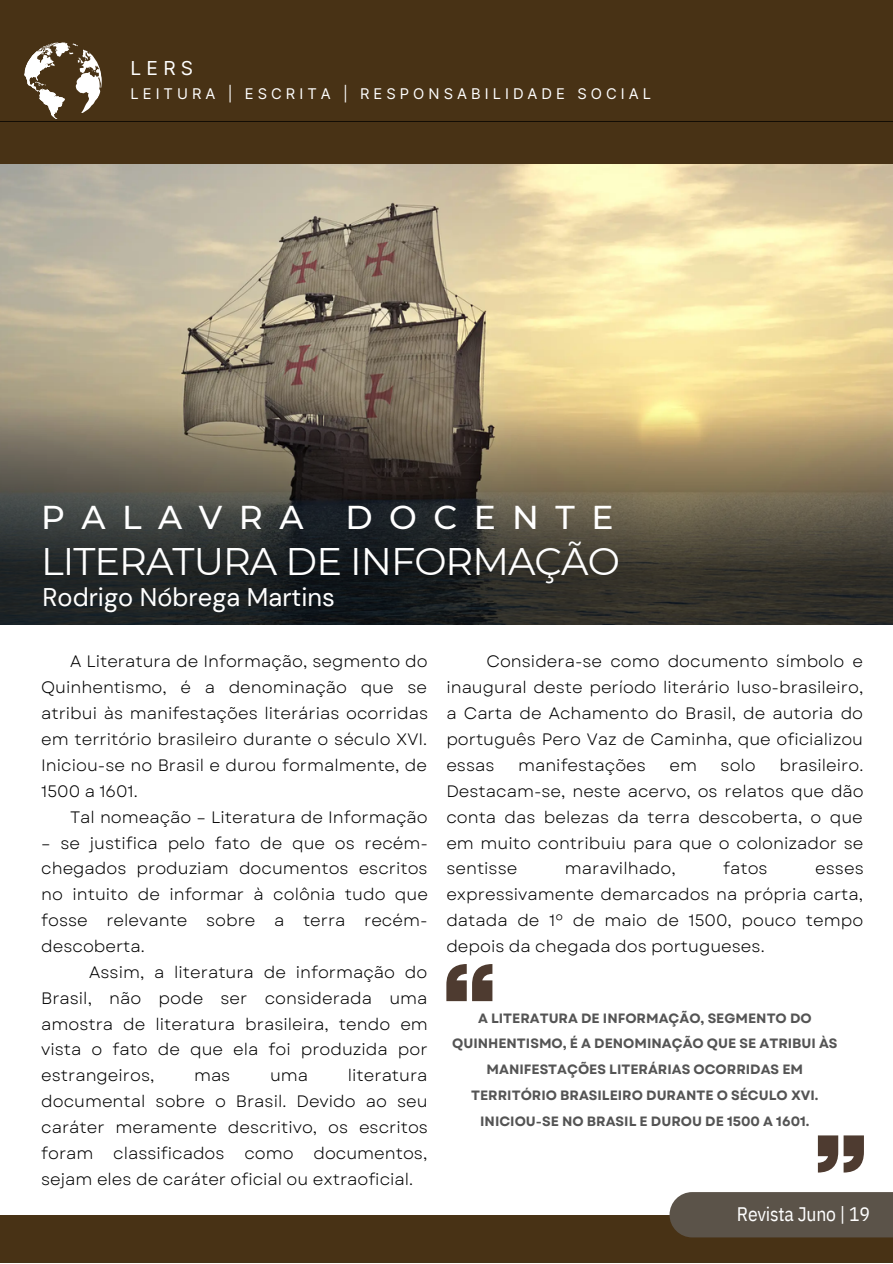
<style>
.page{position:relative;width:893px;height:1264px;background:#fff}
.page>*{position:absolute;margin:0;border:0;box-sizing:border-box;transform-origin:0 0}
.t1{font:38.4px "Montserrat";letter-spacing:-.025em;color:#fff}
.t2{font:500 33px "Montserrat";letter-spacing:.5em;color:#fff}
.t3{font:25.5px "DM Sans";color:#fff}
.t4{font:19.5px "IBM Plex Sans Cond";letter-spacing:-.01em;color:#fff}
.t5{font:19.2px "Inter";color:#fff}
.t6{font:16.5px/25.8px "Garet";color:#000;text-align:justify}
.t7{font:14.7px "Inter";letter-spacing:.275em;color:#fff}
.t8{font:700 13.5px/25.8px "Garet";color:#545454;text-align:center}
</style>
<div class="page">
<div style="left:0;top:0;width:892px;height:163px;background:#483215"></div>
<div style="left:0;top:1214px;width:892px;height:48px;background:#483215"></div>
<div style="left:669px;top:1192px;width:223px;height:45px;background:#5b5349"></div>
<svg style="left:446px;top:964px;width:46px;height:37px"></svg>
<svg style="left:817px;top:1135px;width:46px;height:37px"></svg>
<svg style="left:0;top:121px;width:892px;height:504px;background:#8c8167"></svg>
<svg style="left:24px;top:42px;width:78px;height:77px"></svg>
<p class="t5" style="left:130px;top:57px;width:64px">LERS</p>
<p class="t7" style="left:130px;top:85px;width:522px">LEITURA | ESCRITA | RESPONSABILIDADE SOCIAL</p>
<h2 class="t2" style="left:41px;top:497px;width:264px">PALAVRA</h2>
<h2 class="t2" style="left:345px;top:497px;width:269px">DOCENTE</h2>
<h1 class="t1" style="left:41px;top:537px;width:580px">LITERATURA DE INFORMAÇÃO</h1>
<h3 class="t3" style="left:43px;top:581px;width:294px">Rodrigo Nóbrega Martins</h3>
<p class="t6" style="left:41px;top:649px;width:388px;text-indent:29px">A Literatura de Informação, segmento do Quinhentismo, é a denominação que se atribui às manifestações literárias ocorridas em território brasileiro durante o século XVI.<br>Iniciou-se no Brasil e durou formalmente, de 1500 a 1601.</p>
<p class="t6" style="left:70px;top:804px;width:359px">Tal nomeação – Literatura de Informação</p>
<p class="t6" style="left:41px;top:830px;width:388px">– se justifica pelo fato de que os recém&shy;chegados produziam documentos escritos no intuito de informar à colônia tudo que fosse relevante sobre a terra recém&shy;descoberta.</p>
<p class="t6" style="left:41px;top:959px;width:388px;text-indent:48px">Assim, a literatura de informação do Brasil, não pode ser considerada uma amostra de literatura brasileira, tendo em vista o fato de que ela foi produzida por estrangeiros,</p>
<p class="t6" style="left:41px;top:1062px;width:388px;text-indent:306px">literatura documental sobre o Brasil. Devido ao seu caráter meramente descritivo, os escritos foram classificados como documentos, sejam eles de caráter oficial ou extraoficial.</p>
<p class="t6" style="left:194px;top:1062px;width:38px">mas</p>
<p class="t6" style="left:270px;top:1062px;width:40px">uma</p>
<p class="t6" style="left:446px;top:649px;width:418px;text-indent:40px">Considera-se como documento símbolo e inaugural deste período literário luso-brasileiro, a Carta de Achamento do Brasil, de autoria do português Pero Vaz de Caminha, que oficializou essas</p>
<p class="t6" style="left:518px;top:752px;width:129px">manifestações</p>
<p class="t6" style="left:669px;top:752px;width:29px">em</p>
<p class="t6" style="left:720px;top:752px;width:37px">solo</p>
<p class="t6" style="left:446px;top:752px;width:419px;text-indent:333px">brasileiro.<br>Destacam-se, neste acervo, os relatos que dão conta das belezas da terra descoberta, o que em muito contribuiu para que o colonizador se sentisse</p>
<p class="t6" style="left:565px;top:855px;width:112px">maravilhado,</p>
<p class="t6" style="left:723px;top:855px;width:46px">fatos</p>
<p class="t6" style="left:446px;top:855px;width:419px;text-indent:369px">esses expressivamente demarcados na própria carta, datada de 1º de maio de 1500, pouco tempo depois da chegada dos portugueses.</p>
<p class="t8" style="left:452px;top:1004px;width:387px">A LITERATURA DE INFORMAÇÃO, SEGMENTO DO QUINHENTISMO, É A DENOMINAÇÃO QUE SE ATRIBUI ÀS MANIFESTAÇÕES LITERÁRIAS OCORRIDAS EM TERRITÓRIO BRASILEIRO DURANTE O SÉCULO XVI.<br>INICIOU-SE NO BRASIL E DUROU DE 1500 A 1601.</p>
<p class="t4" style="left:736px;top:1201px;width:134px">Revista Juno | 19</p>
</div>
